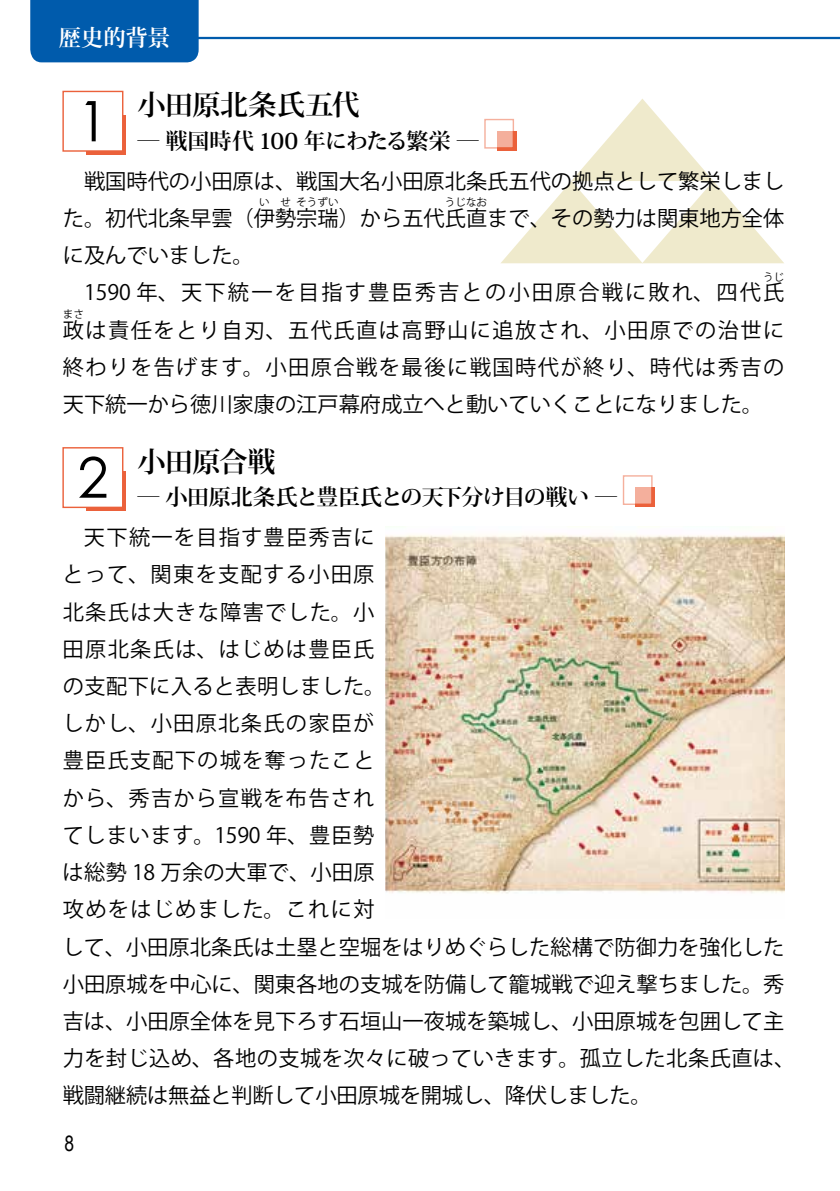
<style>
.page{position:relative;width:840px;height:1191px;background:#fff}
.page>*{position:absolute;margin:0;border:0;box-sizing:border-box;transform-origin:0 0}
.t1{font:56px "Century Gothic";color:#000}
.t2{font:700 28px "Koz Min Pro";letter-spacing:-.02em;color:#000}
.t3{font:700 22.6px "Koz Min Pro";color:#fff}
.t4{font:700 22px "Koz Min Pro";letter-spacing:-.025em;color:#000}
.t5{font:21.2px/37.2px "Koz Go Pro";letter-spacing:.01em;color:#000}
.t6{font:21.2px/37.2px "Koz Go Pro";letter-spacing:.1em;color:#000}
.t7{font:21.2px "Koz Go Pro";letter-spacing:.07em;color:#000}
.t8{font:21.2px "Arial Narrow";color:#000}
.t9{font:10.6px "Koz Go Pro";color:#000}
</style>
<div class="page">
<svg style="left:500px;top:99px;width:284px;height:164px"></svg>
<div style="left:30px;top:0;width:168px;height:62px;background:#005bac"></div>
<hr style="left:193px;top:37px;width:646px;height:2px;background:#005bac">
<div style="left:496px;top:131px;width:20px;height:20px;background:#eb613b"></div>
<svg style="left:484px;top:119px;width:30px;height:30px"></svg>
<div style="left:634px;top:487px;width:20px;height:20px;background:#eb613b"></div>
<svg style="left:622px;top:475px;width:30px;height:30px"></svg>
<div style="left:86px;top:115px;width:40px;height:39px;background:#eb613b"></div>
<div style="left:63px;top:91px;width:60px;height:60px;background:#fff"></div>
<div style="left:62px;top:91px;width:61px;height:61px;border:1px solid #eb613b"></div>
<div style="left:86px;top:471px;width:40px;height:40px;background:#eb613b"></div>
<div style="left:63px;top:448px;width:60px;height:59px;background:#fff"></div>
<div style="left:62px;top:447px;width:61px;height:61px;border:1px solid #eb613b"></div>
<img style="left:385px;top:535px;width:399px;height:359px">
<p class="t3" style="left:59px;top:22px;width:113px">歴史的背景</p>
<h1 class="t1" style="left:77px;top:87px;width:33px">1</h1>
<h2 class="t2" style="left:137px;top:85px;width:224px">小田原北条氏五代</h2>
<p class="t4" style="left:137px;top:124px;width:342px">― 戦国時代 100 年にわたる繁栄 ―</p>
<p class="t5" style="left:63px;top:163px;width:722px;text-align:right">戦国時代の小田原は、戦国大名小田原北条氏五代の拠点として繁栄しました。初代北条早雲（伊勢宗瑞）から五代氏直まで、その勢力は関東地方全体</p>
<p class="t9" style="left:259px;top:195px;width:12px">い</p>
<p class="t9" style="left:280px;top:195px;width:12px">せ</p>
<p class="t9" style="left:296px;top:195px;width:44px">そうずい</p>
<p class="t9" style="left:444px;top:195px;width:44px">うじなお</p>
<p class="t6" style="left:84px;top:237px;width:701px;text-indent:-21px">に及んでいました。<br>1590 年、天下統一を目指す豊臣秀吉との小田原合戦に敗れ、四代氏</p>
<p class="t9" style="left:762px;top:270px;width:23px">うじ</p>
<p class="t7" style="left:63px;top:316px;width:722px">政は責任をとり自刃、五代氏直は高野山に追放され、小田原での治世に</p>
<p class="t9" style="left:63px;top:307px;width:23px">まさ</p>
<p class="t5" style="left:63px;top:349px;width:722px">終わりを告げます。小田原合戦を最後に戦国時代が終り、時代は秀吉の天下統一から徳川家康の江戸幕府成立へと動いていくことになりました。</p>
<h1 class="t1" style="left:77px;top:443px;width:33px">2</h1>
<h2 class="t2" style="left:137px;top:441px;width:139px">小田原合戦</h2>
<p class="t4" style="left:137px;top:481px;width:481px">― 小田原北条氏と豊臣氏との天下分け目の戦い ―</p>
<p class="t5" style="left:62px;top:519px;width:733px;text-indent:21px">天下統一を目指す豊臣秀吉に<br>とって、関東を支配する小田原<br>北条氏は大きな障害でした。小<br>田原北条氏は、はじめは豊臣氏<br>の支配下に入ると表明しました。<br>しかし、小田原北条氏の家臣が<br>豊臣氏支配下の城を奪ったこと<br>から、秀吉から宣戦を布告され<br>てしまいます。1590 年、豊臣勢<br>は総勢 18 万余の大軍で、小田原<br>攻めをはじめました。これに対<br>して、小田原北条氏は土塁と空堀をはりめぐらした総構で防御力を強化した小田原城を中心に、関東各地の支城を防備して籠城戦で迎え撃ちました。秀吉は、小田原全体を見下ろす石垣山一夜城を築城し、小田原城を包囲して主力を封じ込め、各地の支城を次々に破っていきます。孤立した北条氏直は、戦闘継続は無益と判断して小田原城を開城し、降伏しました。</p>
<p class="t8" style="left:64px;top:1128px;width:11px">8</p>
</div>
